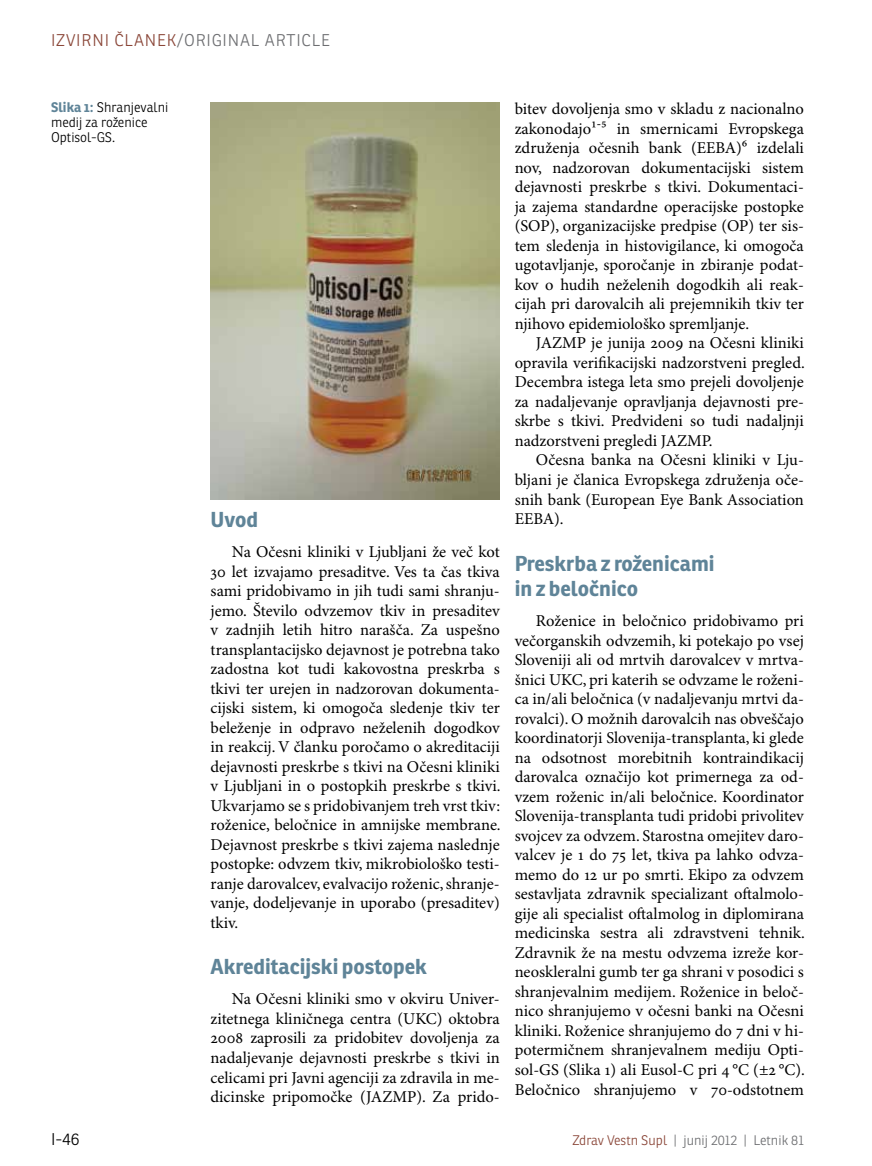
<style>
.page{position:relative;width:872px;height:1166px;background:#fff}
.page>*{position:absolute;margin:0;border:0;box-sizing:border-box;transform-origin:0 0}
.t1{font:700 21px/25.5px "Ronnia";color:#5f8498}
.t2{font:16.5px/19.5px "Minion Pro";color:#000;text-align:justify}
.t3{font:300 16.5px "Ronnia";letter-spacing:.05em;color:#6d6e71}
.t4{font:300 16.5px "Ronnia";color:#000}
.t5{font:300 13.5px/15px "Ronnia";color:#000}
.t6{font:300 13.5px "Ronnia";color:#6d6e71}
.s1{color:#8a4638}
.s2{font-weight:700;color:#5f8498}
</style>
<div class="page">
<img style="left:210px;top:102px;width:289px;height:397px">
<p class="t3" style="left:51px;top:30px;width:280px"><span class="s1">Izvi rni članek</span>/Ori gi nal arti cle</p>
<p class="t5" style="left:51px;top:99px;width:119px"><span class="s2">Slika 1:</span> Shranjevalni medij za roženice<br>Optisol-GS.</p>
<p class="t2" style="left:514px;top:100px;width:291px">bitev dovoljenja smo v skladu z nacionalno zakonodajo1-5 in smernicami Evropskega združenja očesnih bank (EEBA)6 izdelali nov, nadzorovan dokumentacijski sistem dejavnosti preskrbe s tkivi. Dokumentaci&shy;ja zajema standardne operacijske postopke (SOP), organizacijske predpise (OP) ter sis&shy;tem sledenja in histovigilance, ki omogoča ugotavljanje, sporočanje in zbiranje podat&shy;kov o hudih neželenih dogodkih ali reak&shy;cijah pri darovalcih ali prejemnikih tkiv ter njihovo epidemiološko spremljanje.</p>
<p class="t2" style="left:514px;top:334px;width:291px;text-indent:21px">JAZMP je junija 2009 na Očesni kliniki opravila verifikacijski nadzorstveni pregled.<br>Decembra istega leta smo prejeli dovoljenje za nadaljevanje opravljanja dejavnosti pre&shy;skrbe s tkivi. Predvideni so tudi nadaljnji nadzorstveni pregledi JAZMP.</p>
<p class="t2" style="left:514px;top:451px;width:291px;text-indent:21px">Očesna banka na Očesni kliniki v Lju&shy;bljani je članica Evropskega združenja oče&shy;snih bank (European Eye Bank Association EEBA).</p>
<p class="t1" style="left:514px;top:550px;width:201px">Preskrba z roženicami in z beločnico</p>
<p class="t2" style="left:514px;top:611px;width:292px;text-indent:21px">Roženice in beločnico pridobivamo pri večorganskih odvzemih, ki potekajo po vsej Sloveniji ali od mrtvih darovalcev v mrtva&shy;šnici UKC, pri katerih se odvzame le roženi&shy;ca in/ali beločnica (v nadaljevanju mrtvi da&shy;rovalci). O možnih darovalcih nas obveščajo koordinatorji Slovenija-transplanta, ki glede na odsotnost morebitnih kontraindikacij darovalca označijo kot primernega za od&shy;vzem roženic in/ali beločnice. Koordinator Slovenija-transplanta tudi pridobi privolitev svojcev za odvzem. Starostna omejitev daro&shy;valcev je 1 do 75 let, tkiva pa lahko odvza&shy;memo do 12 ur po smrti. Ekipo za odvzem sestavljata zdravnik specializant oftalmolo&shy;gije ali specialist oftalmolog in diplomirana medicinska sestra ali zdravstveni tehnik.<br>Zdravnik že na mestu odvzema izreže kor&shy;neoskleralni gumb ter ga shrani v posodici s shranjevalnim medijem. Roženice in beloč&shy;nico shranjujemo v očesni banki na Očesni kliniki. Roženice shranjujemo do 7 dni v hi&shy;potermičnem shranjevalnem mediju Opti&shy;sol-GS (Slika 1) ali Eusol-C pri 4 °C (±2 °C).<br>Beločnico shranjujemo v 70-odstotnem</p>
<p class="t1" style="left:210px;top:506px;width:49px">Uvod</p>
<p class="t2" style="left:210px;top:542px;width:292px;text-indent:21px">Na Očesni kliniki v Ljubljani že več kot 30 let izvajamo presaditve. Ves ta čas tkiva sami pridobivamo in jih tudi sami shranju&shy;jemo. Število odvzemov tkiv in presaditev v zadnjih letih hitro narašča. Za uspešno transplantacijsko dejavnost je potrebna tako zadostna kot tudi kakovostna preskrba s tkivi ter urejen in nadzorovan dokumenta&shy;cijski sistem, ki omogoča sledenje tkiv ter beleženje in odpravo neželenih dogodkov in reakcij. V članku poročamo o akreditaciji dejavnosti preskrbe s tkivi na Očesni kliniki v Ljubljani in o postopkih preskrbe s tkivi.<br>Ukvarjamo se s pridobivanjem treh vrst tkiv: roženice, beločnice in amnijske membrane.<br>Dejavnost preskrbe s tkivi zajema naslednje postopke: odvzem tkiv, mikrobiološko testi&shy;ranje darovalcev, evalvacijo roženic, shranje&shy;vanje, dodeljevanje in uporabo (presaditev) tkiv.</p>
<p class="t1" style="left:210px;top:953px;width:218px">Akreditacijski postopek</p>
<p class="t2" style="left:210px;top:989px;width:291px;text-indent:21px">Na Očesni kliniki smo v okviru Univer&shy;zitetnega kliničnega centra (UKC) oktobra 2008 zaprosili za pridobitev dovoljenja za nadaljevanje dejavnosti preskrbe s tkivi in celicami pri Javni agenciji za zdravila in me&shy;dicinske pripomočke (JAZMP). Za prido-</p>
<p class="t4" style="left:51px;top:1128px;width:30px">I-46</p>
<p class="t6" style="left:572px;top:1131px;width:233px"><span class="s1">Zdrav Vestn Supl</span> | junij 2012 | Letnik 81</p>
</div>
